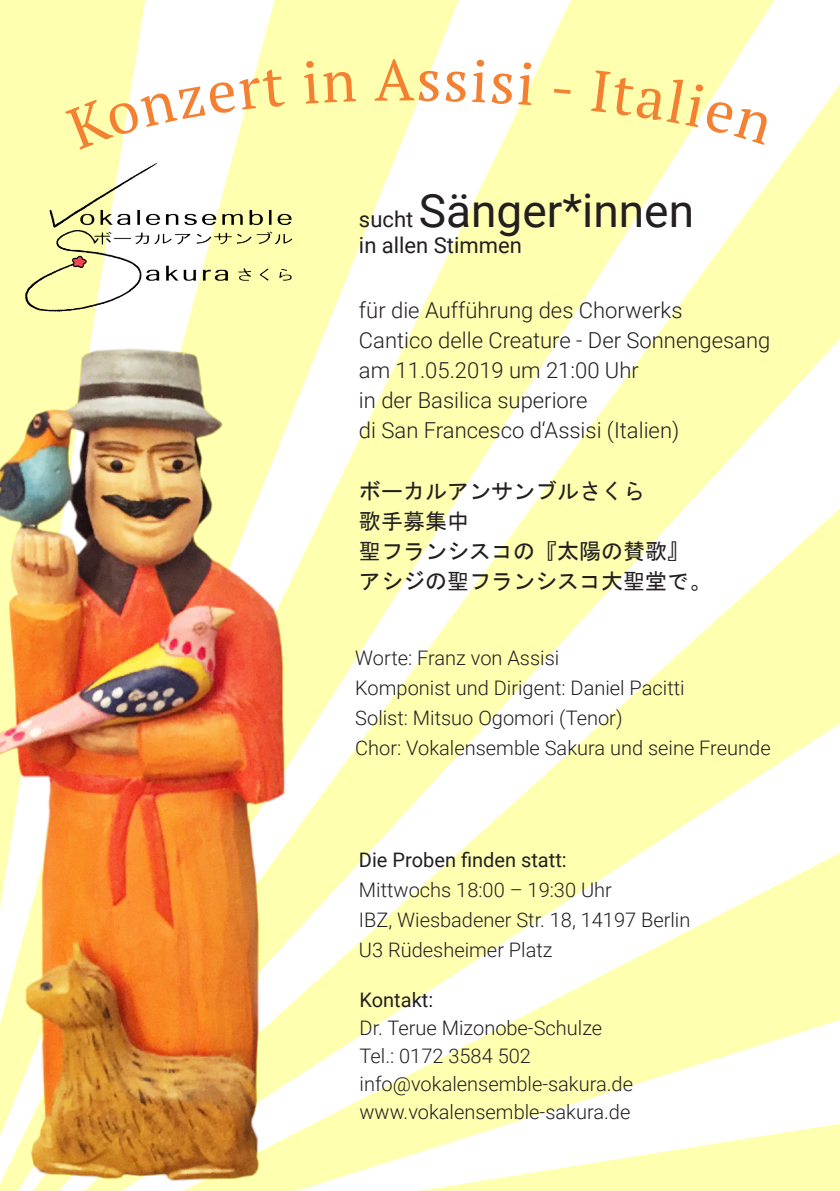
<style>
.page{position:relative;width:840px;height:1191px;background:#fff}
.page>*{position:absolute;margin:0;border:0;box-sizing:border-box;transform-origin:0 0}
.t1{font:58px "PT Serif";color:#f48031}
.t2{font:46px "Roboto";color:#231f20}
.t3{font:300 22px "Roboto";color:#231f20}
.t4{font:22px "MS Gothic";color:#231f20}
.t5{font:22px "Roboto";color:#231f20}
.t6{font:300 20px "Roboto";color:#231f20}
.t7{font:20px "Roboto";color:#231f20}
.s1{font-size:22px}
</style>
<div class="page">
<img style="left:0;top:9px;width:839px;height:1181px">
<svg style="left:65px;top:69px;width:220px;height:81px"></svg>
<div style="left:303px;top:61px;width:53px;height:43px;background:#ffffb0"></div>
<svg style="left:418px;top:71px;width:20px;height:30px"></svg>
<svg style="left:445px;top:71px;width:21px;height:31px"></svg>
<svg style="left:472px;top:60px;width:40px;height:44px"></svg>
<svg style="left:518px;top:62px;width:15px;height:43px"></svg>
<svg style="left:553px;top:89px;width:17px;height:5px"></svg>
<svg style="left:590px;top:70px;width:182px;height:75px"></svg>
<p class="t1" style="left:374px;top:43px;width:41px">A</p>
<p class="t2" style="left:359px;top:178px;width:336px"><span class="s1">sucht</span> Sänger*innen</p>
<p class="t5" style="left:359px;top:230px;width:164px">in allen Stimmen</p>
<p class="t3" style="left:359px;top:295px;width:325px">für die Aufführung des Chorwerks</p>
<p class="t3" style="left:359px;top:325px;width:412px">Cantico delle Creature - Der Sonnengesang</p>
<p class="t3" style="left:359px;top:355px;width:281px">am 11.05.2019 um 21:00 Uhr</p>
<p class="t3" style="left:359px;top:385px;width:230px">in der Basilica superiore</p>
<p class="t3" style="left:359px;top:415px;width:321px">di San Francesco d‘Assisi (Italien)</p>
<p class="t4" style="left:359px;top:480px;width:288px">ボーカルアンサンブルさくら</p>
<p class="t4" style="left:359px;top:510px;width:111px">歌手募集中</p>
<p class="t4" style="left:359px;top:540px;width:332px">聖フランシスコの『太陽の賛歌』</p>
<p class="t4" style="left:359px;top:570px;width:354px">アシジの聖フランシスコ大聖堂で。</p>
<p class="t6" style="left:355px;top:643px;width:205px">Worte: Franz von Assisi</p>
<p class="t6" style="left:355px;top:673px;width:331px">Komponist und Dirigent: Daniel Pacitti</p>
<p class="t6" style="left:355px;top:703px;width:268px">Solist: Mitsuo Ogomori (Tenor)</p>
<p class="t6" style="left:355px;top:733px;width:416px">Chor: Vokalensemble Sakura und seine Freunde</p>
<p class="t7" style="left:359px;top:845px;width:209px">Die Proben finden statt:</p>
<p class="t6" style="left:359px;top:875px;width:254px">Mittwochs 18:00 – 19:30 Uhr</p>
<p class="t6" style="left:359px;top:905px;width:333px">IBZ, Wiesbadener Str. 18, 14197 Berlin</p>
<p class="t6" style="left:359px;top:935px;width:195px">U3 Rüdesheimer Platz</p>
<p class="t7" style="left:359px;top:985px;width:75px">Kontakt:</p>
<p class="t6" style="left:359px;top:1013px;width:244px">Dr. Terue Mizonobe-Schulze</p>
<p class="t6" style="left:359px;top:1041px;width:173px">Tel.: 0172 3584 502</p>
<p class="t6" style="left:359px;top:1069px;width:275px">info@vokalensemble-sakura.de</p>
<p class="t6" style="left:359px;top:1097px;width:272px">www.vokalensemble-sakura.de</p>
</div>
